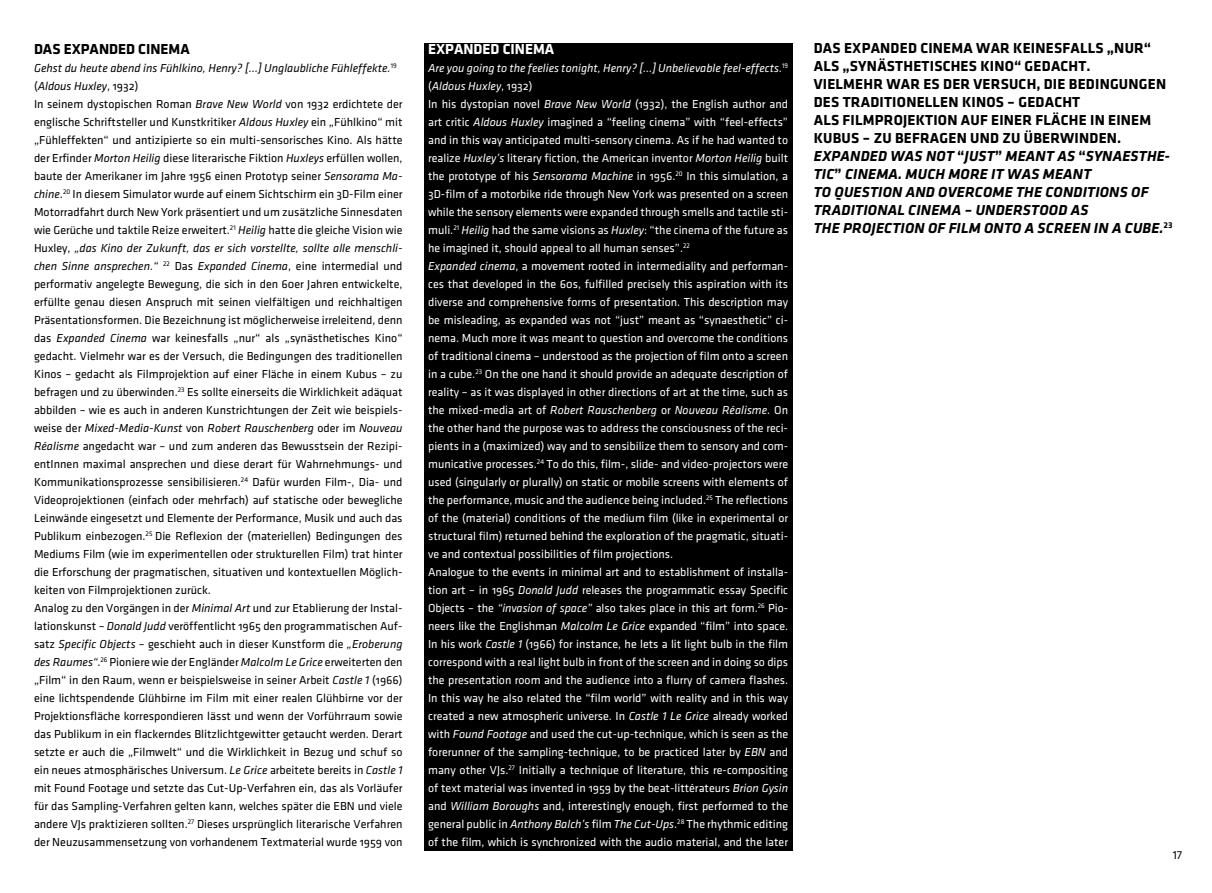
<style>
.page{position:relative;width:1212px;height:893px;background:#fff}
.page>*{position:absolute;margin:0;border:0;box-sizing:border-box;transform-origin:0 0}
.t1{font:700 15px "Klavika";letter-spacing:.015em;color:#000}
.t2{font:15px/18px "Klavika Bold Bold Italic TF";letter-spacing:.015em;color:#000}
.t3{font:700 15px "Klavika";color:#fff}
.t4{font:12px/18px "Klavika Regular OSF";color:#fff}
.t5{font:12px/18px "Klavika Regular OSF";color:#000;text-align:justify}
.t6{font:italic 12px/18px "Klavika";color:#000}
.t7{font:italic 12px/18px "Klavika";color:#fff}
.t8{font:12px "Klavika";color:#000}
.s1{font-family:"Klavika Regular OSF";font-style:normal}
.s2{font-family:"Klavika";font-style:italic}
.s3{font-family:"Klavika";font-weight:700}
</style>
<div class="page">
<div style="left:424px;top:43px;width:368px;height:807px;background:#000"></div>
<p class="t1" style="left:34px;top:41px;width:157px">DAS EXPANDED CINEMA</p>
<p class="t6" style="left:34px;top:59px;width:364px">Gehst du heute abend ins Fühlkino, Henry? […] Unglaubliche Fühleffekte.<sup>19 </sup><span class="s1">(</span>Aldous Huxley<span class="s1">, 1932)</span></p>
<p class="t5" style="left:34px;top:95px;width:370px">In seinem dystopischen Roman <span class="s2">Brave New World</span> von 1932 erdichtete der englische Schriftsteller und Kunstkritiker <span class="s2">Aldous Huxley</span> ein „Fühlkino“ mit „Fühleffekten“ und antizipierte so ein multi-sensorisches Kino. Als hätte der Erfinder <span class="s2">Morton Heilig</span> diese literarische Fiktion <span class="s2">Huxleys</span> erfüllen wollen, baute der Amerikaner im Jahre 1956 einen Prototyp seiner <span class="s2">Sensorama Ma&shy;chine</span>.<sup>20</sup> In diesem Simulator wurde auf einem Sichtschirm ein 3D-Film einer Motorradfahrt durch New York präsentiert und um zusätzliche Sinnesdaten wie Gerüche und taktile Reize erweitert.<sup>21</sup> <span class="s2">Heilig</span> hatte die gleiche Vision wie</p>
<p class="t6" style="left:34px;top:239px;width:370px"><span class="s1">Huxley,</span> „das Kino der Zukunft, das er sich vorstellte, sollte alle menschli&shy;chen Sinne ansprechen.“ <sup>22</sup> <span class="s1">Das</span> Expanded Cinema<span class="s1">, eine intermedial und</span></p>
<p class="t5" style="left:34px;top:275px;width:370px">performativ angelegte Bewegung, die sich in den 60er Jahren entwickelte, erfüllte genau diesen Anspruch mit seinen vielfältigen und reichhaltigen Präsentationsformen. Die Bezeichnung ist möglicherweise irreleitend, denn das <span class="s2">Expanded Cinema</span> war keinesfalls „nur“ als „synästhetisches Kino“ gedacht. Vielmehr war es der Versuch, die Bedingungen des traditionellen Kinos – gedacht als Filmprojektion auf einer Fläche in einem Kubus – zu befragen und zu überwinden.<sup>23</sup> Es sollte einerseits die Wirklichkeit adäquat abbilden – wie es auch in anderen Kunstrichtungen der Zeit wie beispiels-</p>
<p class="t6" style="left:34px;top:419px;width:370px"><span class="s1">weise der</span> Mixed-Media-Kunst <span class="s1">von</span> Robert Rauschenberg <span class="s1">oder im</span> Nouveau</p>
<p class="t5" style="left:34px;top:437px;width:370px;text-align:left"><span class="s2">Réalisme</span> angedacht war – und zum anderen das Bewusstsein der Rezipi&shy;entInnen maximal ansprechen und diese derart für Wahrnehmungs- und Kommunikationsprozesse sensibilisieren.<sup>24</sup> Dafür wurden Film-, Dia- und Videoprojektionen (einfach oder mehrfach) auf statische oder bewegliche Leinwände eingesetzt und Elemente der Performance, Musik und auch das Publikum einbezogen.<sup>25</sup> Die Reflexion der (materiellen) Bedingungen des Mediums Film (wie im experimentellen oder strukturellen Film) trat hinter die Erforschung der pragmatischen, situativen und kontextuellen Möglich&shy;keiten von Filmprojektionen zurück.<br>Analog zu den Vorgängen in der <span class="s2">Minimal Art</span> und zur Etablierung der Instal&shy;lationskunst – <span class="s2">Donald Judd</span> veröffentlicht 1965 den programmatischen Auf&shy;satz <span class="s2">Specific Objects</span> – geschieht auch in dieser Kunstform die <span class="s2">„Eroberung des Raumes“</span>.<sup>26</sup> Pioniere wie der Engländer <span class="s2">Malcolm Le Grice</span> erweiterten den „Film“ in den Raum, wenn er beispielsweise in seiner Arbeit <span class="s2">Castle 1</span> (1966) eine lichtspendende Glühbirne im Film mit einer realen Glühbirne vor der Projektionsfläche korrespondieren lässt und wenn der Vorführraum sowie das Publikum in ein flackerndes Blitzlichtgewitter getaucht werden. Derart setzte er auch die „Filmwelt“ und die Wirklichkeit in Bezug und schuf so ein neues atmosphärisches Universum. <span class="s2">Le Grice</span> arbeitete bereits in <span class="s2">Castle 1 </span>mit Found Footage und setzte das Cut-Up-Verfahren ein, das als Vorläufer für das Sampling-Verfahren gelten kann, welches später die EBN und viele andere VJs praktizieren sollten.<sup>27</sup> Dieses ursprünglich literarische Verfahren der Neuzusammensetzung von vorhandenem Textmaterial wurde 1959 von</p>
<p class="t3" style="left:428px;top:41px;width:128px">EXPANDED CINEMA</p>
<p class="t7" style="left:428px;top:59px;width:362px">Are you going to the feelies tonight, Henry? [...] Unbelievable feel-effects.<sup>19 </sup><span class="s1">(</span>Aldous Huxley<span class="s1">, 1932)</span></p>
<p class="t4" style="left:428px;top:95px;width:362px">In his dystopian novel <span class="s2">Brave New World</span> (1932), the English author and art critic <span class="s2">Aldous Huxley</span> imagined a “feeling cinema” with “feel-effects” and in this way anticipated multi-sensory cinema. As if he had wanted to realize <span class="s2">Huxley’s</span> literary fiction, the American inventor <span class="s2">Morton Heilig</span> built the prototype of his <span class="s2">Sensorama Machine</span> in 1956.<sup>20</sup> In this simulation, a 3D-film of a motorbike ride through New York was presented on a screen while the sensory elements were expanded through smells and tactile sti&shy;muli.<sup>21</sup> <span class="s2">Heilig</span> had the same visions as <span class="s2">Huxley</span>: “the cinema of the future as he imagined it, should appeal to all human senses”.<sup>22<br></sup><span class="s2">Expanded cinema</span>, a movement rooted in intermediality and performan&shy;ces that developed in the 60s, fulfilled precisely this aspiration with its diverse and comprehensive forms of presentation. This description may be misleading, as expanded was not “just” meant as “synaesthetic” ci&shy;nema. Much more it was meant to question and overcome the conditions of traditional cinema – understood as the projection of film onto a screen in a cube.<sup>23</sup> On the one hand it should provide an adequate description of reality – as it was displayed in other directions of art at the time, such as</p>
<p class="t7" style="left:428px;top:401px;width:361px"><span class="s1">the mixed-media art of</span> Robert Rauschenberg <span class="s1">or</span> Nouveau Réalisme<span class="s1">. On</span></p>
<p class="t4" style="left:428px;top:419px;width:362px">the other hand the purpose was to address the consciousness of the reci&shy;pients in a (maximized) way and to sensibilize them to sensory and com&shy;municative processes.<sup>24</sup> To do this, film-, slide- and video-projectors were used (singularly or plurally) on static or mobile screens with elements of the performance, music and the audience being included.<sup>25</sup> The reflections of the (material) conditions of the medium film (like in experimental or structural film) returned behind the exploration of the pragmatic, situati&shy;ve and contextual possibilities of film projections.<br>Analogue to the events in minimal art and to establishment of installa&shy;tion art – in 1965 <span class="s2">Donald Judd</span> releases the programmatic essay Specific Objects – the <span class="s2">“invasion of space”</span> also takes place in this art form.<sup>26</sup> Pio&shy;neers like the Englishman <span class="s2">Malcolm Le Grice</span> expanded “film” into space.<br>In his work <span class="s2">Castle 1</span> (1966) for instance, he lets a lit light bulb in the film correspond with a real light bulb in front of the screen and in doing so dips the presentation room and the audience into a flurry of camera flashes.<br>In this way he also related the “film world” with reality and in this way created a new atmospheric universe. In <span class="s2">Castle 1 Le Grice</span> already worked with <span class="s2">Found Footage</span> and used the cut-up-technique, which is seen as the forerunner of the sampling-technique, to be practiced later by <span class="s2">EBN</span> and many other VJs.<sup>27</sup> Initially a technique of literature, this re-compositing of text material was invented in 1959 by the beat-littérateurs <span class="s2">Brion Gysin </span>and <span class="s2">William Boroughs</span> and, interestingly enough, first performed to the general public in <span class="s2">Anthony Balch’s</span> film <span class="s2">The Cut-Ups</span>.<sup>28</sup> The rhythmic editing of the film, which is synchronized with the audio material, and the later</p>
<p class="t1" style="left:814px;top:40px;width:10px">DAS</p>
<p class="t1" style="left:844px;top:40px;width:19px">EXPANDED</p>
<p class="t1" style="left:920px;top:40px;width:18px">CINEMA</p>
<p class="t1" style="left:976px;top:40px;width:13px">WAR</p>
<p class="t1" style="left:1013px;top:40px;width:19px">KEINESFALLS</p>
<p class="t1" style="left:1107px;top:40px;width:18px">„NUR</p>
<p class="t1" style="left:1144px;top:40px;width:9px">“</p>
<p class="t1" style="left:814px;top:58px;width:10px">ALS</p>
<p class="t1" style="left:842px;top:58px;width:17px">„SYN</p>
<p class="t1" style="left:877px;top:58px;width:19px">ÄSTHETISCHES</p>
<p class="t1" style="left:980px;top:58px;width:9px">KINO</p>
<p class="t1" style="left:1014px;top:58px;width:21px">“ GEDACHT</p>
<p class="t1" style="left:1086px;top:58px;width:6px">.</p>
<p class="t1" style="left:814px;top:76px;width:19px">VIELMEHR</p>
<p class="t1" style="left:886px;top:76px;width:13px">WAR</p>
<p class="t1" style="left:923px;top:76px;width:30px">ES DER</p>
<p class="t1" style="left:973px;top:76px;width:19px">VERSUCH</p>
<p class="t1" style="left:1036px;top:76px;width:43px">, DIE BEDINGUNGEN</p>
<p class="t1" style="left:814px;top:94px;width:9px">DES</p>
<p class="t1" style="left:843px;top:94px;width:10px">TRADITIONELLEN</p>
<p class="t1" style="left:962px;top:94px;width:10px">KINOS</p>
<p class="t1" style="left:1007px;top:94px;width:21px">– GEDACHT</p>
<p class="t1" style="left:814px;top:112px;width:10px">ALS</p>
<p class="t1" style="left:843px;top:112px;width:17px">FILMPROJE</p>
<p class="t1" style="left:916px;top:112px;width:19px">KTION</p>
<p class="t1" style="left:961px;top:112px;width:10px">AUF</p>
<p class="t1" style="left:991px;top:112px;width:9px">EINER</p>
<p class="t1" style="left:1035px;top:112px;width:35px">FLÄCHE</p>
<p class="t1" style="left:1090px;top:112px;width:28px">IN EINEM</p>
<p class="t1" style="left:814px;top:130px;width:100px">KUBUS – ZU BEFRAGEN</p>
<p class="t1" style="left:970px;top:130px;width:11px">UND</p>
<p class="t1" style="left:1002px;top:130px;width:50px">ZU ÜBERWINDEN</p>
<p class="t1" style="left:1117px;top:130px;width:6px">.</p>
<p class="t2" style="left:814px;top:147px;width:360px">EXPANDED WAS NOT <span class="s3">“</span>JUST<span class="s3">”</span> MEANT AS <span class="s3">“</span>SYNAESTHE-TIC<span class="s3">”</span> CINEMA. MUCH MORE IT WAS MEANT<br>TO QUESTION AND OVERCOME THE CONDITIONS OF TRADITIONAL CINEMA – UNDERSTOOD AS<br>THE PROJECTION OF FILM ONTO A SCREEN IN A CUBE.<sup>23</sup></p>
<p class="t8" style="left:1173px;top:849px;width:11px">17</p>
</div>
